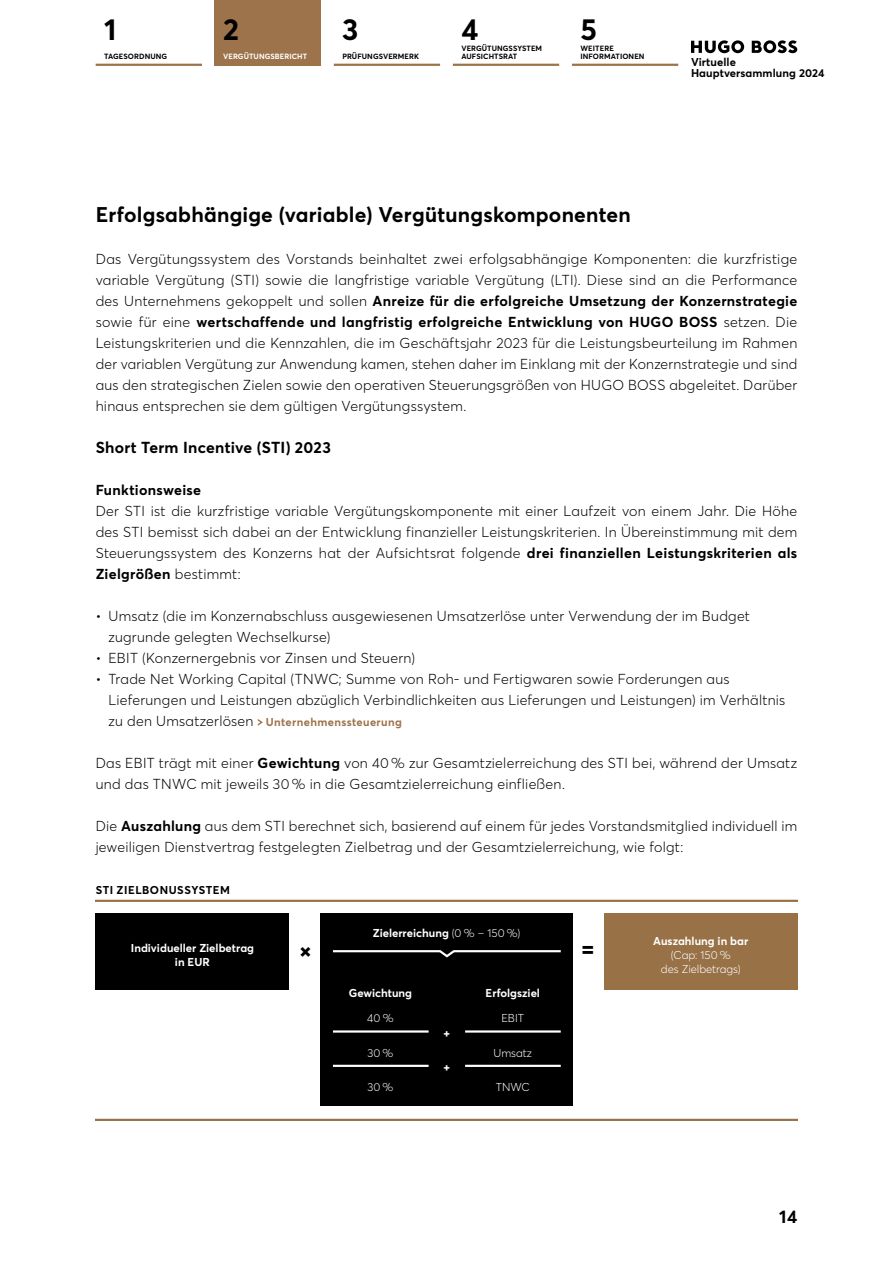
<style>
.page{position:relative;width:893px;height:1263px;background:#fff}
.page>*{position:absolute;margin:0;border:0;box-sizing:border-box;transform-origin:0 0}
.t1{font:700 30px "Averta PE";color:#000}
.t2{font:800 21.9px "Averta PE";color:#000}
.Text_-_H3{font:700 21px "Averta PE";letter-spacing:.01em;color:#000}
.t3{font:700 18px "Averta PE";color:#000}
.Text_-_H4{font:700 15.75px "Averta PE";letter-spacing:.02em;color:#000}
.Text_-_Copy_Light{font:300 14.25px/21px "Averta PE";letter-spacing:.02em;color:#000}
.Text_-_H5{font:700 14.25px "Averta PE";letter-spacing:.02em;color:#000}
.t4{font:700 11.25px "Averta PE";color:#fff}
.t5{font:300 11.25px/13.6px "Averta PE";letter-spacing:-.005em;color:#fff;text-align:center}
.t6{font:700 11.25px "Averta PE";letter-spacing:.03em;color:#9d734c}
.Grafik_-_HL{font:700 11.25px/11.2px "Averta PE";letter-spacing:.01em;color:#000}
.Grafik_-_HL-2{font:700 11.25px "Averta PE";letter-spacing:.045em;color:#000}
.t7{font:800 11.25px "Averta PE";color:#fff}
.t8{font:700 7.5px/7.5px "Averta PE";letter-spacing:.01em;color:#000}
.t9{font:700 7.5px "Averta PE";letter-spacing:.01em;color:#fff}
.s1{font-weight:700}
.s2{font-weight:300;font-size:14.25px;color:#000}
.s3{font-weight:300}
</style>
<div class="page">
<svg style="left:691px;top:40px;width:53px;height:13px"></svg>
<svg style="left:752px;top:40px;width:45px;height:13px"></svg>
<hr style="left:334px;top:64px;width:106px;height:2px;background:#9d734c">
<hr style="left:96px;top:64px;width:106px;height:2px;background:#9d734c">
<hr style="left:453px;top:64px;width:106px;height:2px;background:#9d734c">
<hr style="left:572px;top:64px;width:106px;height:2px;background:#9d734c">
<div style="left:215px;top:0;width:106px;height:66px;background:#9d734c"></div>
<svg style="left:258px;top:719px;width:5px;height:7px"></svg>
<div style="left:96px;top:913px;width:193px;height:77px;background:#000"></div>
<div style="left:604px;top:913px;width:193px;height:77px;background:#987147"></div>
<div style="left:320px;top:913px;width:252px;height:193px;background:#000"></div>
<svg style="left:333px;top:950px;width:228px;height:8px"></svg>
<hr style="left:333px;top:1030px;width:96px;height:2px;background:#fff">
<hr style="left:333px;top:1065px;width:96px;height:2px;background:#fff">
<hr style="left:465px;top:1030px;width:96px;height:2px;background:#fff">
<hr style="left:465px;top:1065px;width:96px;height:2px;background:#fff">
<hr style="left:96px;top:1119px;width:701px;height:2px;background:#987147">
<hr style="left:96px;top:900px;width:701px;height:2px;background:#987147">
<h1 class="t1" style="left:104px;top:9px;width:14px">1</h1>
<h1 class="t1" style="left:223px;top:9px;width:17px">2</h1>
<h1 class="t1" style="left:342px;top:9px;width:18px">3</h1>
<h1 class="t1" style="left:461px;top:9px;width:19px">4</h1>
<h1 class="t1" style="left:580px;top:9px;width:18px">5</h1>
<p class="t8" style="left:104px;top:52px;width:65px">TAGESORDNUNG</p>
<p class="t9" style="left:223px;top:51px;width:85px">VERGÜTUNGSBERICHT</p>
<p class="t8" style="left:342px;top:52px;width:78px">PRÜFUNGSVERMERK</p>
<p class="t8" style="left:461px;top:44px;width:82px">VERGÜTUNGSSYSTEM<br>AUFSICHTSRAT</p>
<p class="t8" style="left:580px;top:44px;width:66px">WEITERE<br>INFORMATIONEN</p>
<p class="Grafik_-_HL" style="left:691px;top:56px;width:135px">Virtuelle<br>Hauptversammlung 2024</p>
<p class="Text_-_H3" style="left:96px;top:199px;width:537px">Erfolgsabhängige (variable) Vergütungskomponenten</p>
<p class="Text_-_Copy_Light" style="left:96px;top:248px;width:703px;text-align:justify">Das Vergütungssystem des Vorstands beinhaltet zwei erfolgsabhängige Komponenten: die kurzfristige variable Vergütung (STI) sowie die langfristige variable Vergütung (LTI). Diese sind an die Performance des Unternehmens gekoppelt und sollen <span class="s1">Anreize für die erfolgreiche Umsetzung der Konzernstrategie </span>sowie für eine <span class="s1">wertschaffende und langfristig erfolgreiche Entwicklung von HUGO BOSS</span> setzen. Die Leistungskriterien und die Kennzahlen, die im Geschäftsjahr 2023 für die Leistungsbeurteilung im Rahmen der variablen Vergütung zur Anwendung kamen, stehen daher im Einklang mit der Konzernstrategie und sind aus den strategischen Zielen sowie den operativen Steuerungsgrößen von HUGO BOSS abgeleitet. Darüber hinaus entsprechen sie dem gültigen Vergütungssystem.</p>
<p class="Text_-_H4" style="left:96px;top:436px;width:237px">Short Term Incentive (STI) 2023</p>
<p class="Text_-_H5" style="left:96px;top:480px;width:107px">Funktionsweise</p>
<p class="Text_-_Copy_Light" style="left:96px;top:500px;width:703px;text-align:justify">Der STI ist die kurzfristige variable Vergütungskomponente mit einer Laufzeit von einem Jahr. Die Höhe des STI bemisst sich dabei an der Entwicklung finanzieller Leistungskriterien. In Übereinstimmung mit dem Steuerungssystem des Konzerns hat der Aufsichtsrat folgende <span class="s1">drei finanziellen Leistungskriterien als Zielgrößen</span> bestimmt:</p>
<p class="Text_-_Copy_Light" style="left:108px;top:605px;width:643px;text-indent:-13px">• Umsatz (die im Konzernabschluss ausgewiesenen Umsatzerlöse unter Verwendung der im Budget zugrunde gelegten Wechselkurse)</p>
<p class="Text_-_Copy_Light" style="left:96px;top:647px;width:321px">• EBIT (Konzernergebnis vor Zinsen und Steuern)</p>
<p class="Text_-_Copy_Light" style="left:108px;top:668px;width:678px;text-indent:-13px">• Trade Net Working Capital (TNWC; Summe von Roh- und Fertigwaren sowie Forderungen aus<br>Lieferungen und Leistungen abzüglich Verbindlichkeiten aus Lieferungen und Leistungen) im Verhältnis</p>
<p class="t6" style="left:108px;top:714px;width:295px"><span class="s2">zu den Umsatzerlösen</span> Unternehmenssteuerung</p>
<p class="Text_-_Copy_Light" style="left:96px;top:752px;width:703px">Das EBIT trägt mit einer <span class="s1">Gewichtung</span> von 40% zur Gesamtzielerreichung des STI bei, während der Umsatz und das TNWC mit jeweils 30% in die Gesamtzielerreichung einfließen.</p>
<p class="Text_-_Copy_Light" style="left:96px;top:815px;width:703px">Die <span class="s1">Auszahlung</span> aus dem STI berechnet sich, basierend auf einem für jedes Vorstandsmitglied individuell im jeweiligen Dienstvertrag festgelegten Zielbetrag und der Gesamtzielerreichung, wie folgt:</p>
<p class="Grafik_-_HL-2" style="left:96px;top:882px;width:136px">STI ZIELBONUSSYSTEM</p>
<p class="t4" style="left:373px;top:925px;width:149px">Zielerreichung <span class="s3">(0 % – 150 %)</span></p>
<p class="t4" style="left:131px;top:940px;width:125px">Individueller Zielbetrag</p>
<p class="t2" style="left:581px;top:933px;width:14px">=</p>
<p class="t4" style="left:175px;top:954px;width:36px">in EUR</p>
<p class="t2" style="left:299px;top:934px;width:14px">×</p>
<p class="t4" style="left:349px;top:985px;width:65px">Gewichtung</p>
<p class="t5" style="left:367px;top:1011px;width:28px">40 %</p>
<p class="t5" style="left:367px;top:1045px;width:28px">30 %</p>
<p class="t5" style="left:367px;top:1079px;width:28px">30 %</p>
<p class="t7" style="left:443px;top:1025px;width:8px">+</p>
<p class="t7" style="left:443px;top:1059px;width:8px">+</p>
<p class="t4" style="left:486px;top:985px;width:56px">Erfolgsziel</p>
<p class="t5" style="left:501px;top:1011px;width:24px">EBIT</p>
<p class="t5" style="left:493px;top:1045px;width:40px">Umsatz</p>
<p class="t5" style="left:496px;top:1079px;width:35px">TNWC</p>
<p class="t5" style="left:653px;top:934px;width:97px"><span class="s1">Auszahlung in bar </span>(Cap: 150 %<br>des Zielbetrags)</p>
<p class="t3" style="left:779px;top:1203px;width:19px">14</p>
</div>
